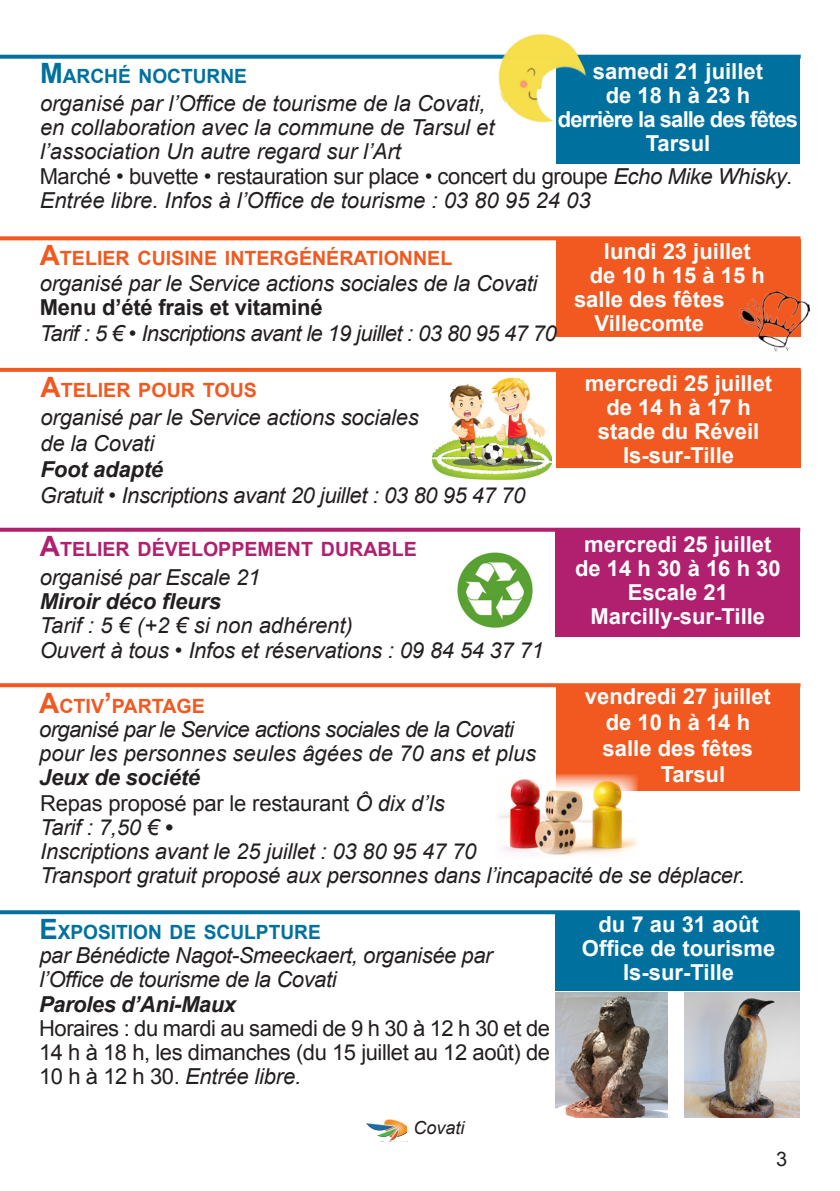
<style>
.page{position:relative;width:840px;height:1191px;background:#fff}
.page>*{position:absolute;margin:0;border:0;box-sizing:border-box;transform-origin:0 0}
.t1{font:italic 22px/24px "Arial";letter-spacing:-.01em;color:#231f20}
.t2{font:700 22px/24px "Arial";color:#fff;text-align:center}
.t3{font:22px/24px "Arial";letter-spacing:-.02em;color:#231f20;text-align:justify}
.t4{font:italic 22px "Arial";letter-spacing:-.03em;color:#231f20}
.t5{font:italic 700 22px "Arial";letter-spacing:-.01em;color:#231f20}
.t6{font:700 22px/24px "Arial";letter-spacing:-.04em;color:#fff;text-align:center}
.t7{font:700 22px "Arial";letter-spacing:-.01em;color:#231f20}
.t8{font:20px "Arial";color:#231f20}
.t9{font:700 19.6px "Arial";color:#f15921}
.t10{font:700 19.6px "Arial";color:#00719e}
.t11{font:700 19.6px "Arial";color:#b0206e}
.t12{font:italic 18px "Arial";color:#231f20}
.s1{font-size:28px}
.s2{font-style:normal}
.s3{font-style:italic}
.s4{font-weight:700}
</style>
<div class="page">
<svg style="left:384px;top:1119px;width:4px;height:5px"></svg>
<img style="left:432px;top:378px;width:119px;height:101px">
<svg style="left:0;top:55px;width:800px;height:4px;background:#117aa4"></svg>
<div style="left:556px;top:55px;width:243px;height:108px;background:#00719e"></div>
<div style="left:556px;top:239px;width:244px;height:98px;background:#f15921"></div>
<svg style="left:0;top:236px;width:800px;height:4px;background:#f26734"></svg>
<img style="left:739px;top:287px;width:72px;height:65px">
<div style="left:556px;top:370px;width:244px;height:98px;background:#f15921"></div>
<svg style="left:0;top:368px;width:800px;height:4px;fill:#f15921"></svg>
<div style="left:555px;top:530px;width:244px;height:107px;background:#b0206e"></div>
<svg style="left:0;top:528px;width:799px;height:4px;fill:#b0206e"></svg>
<img style="left:457px;top:552px;width:76px;height:76px">
<div style="left:556px;top:686px;width:243px;height:105px;background:#f15921"></div>
<svg style="left:0;top:683px;width:800px;height:4px;background:#f1622d"></svg>
<img style="left:498px;top:774px;width:139px;height:81px">
<img style="left:482px;top:34px;width:117px;height:89px">
<div style="left:555px;top:912px;width:244px;height:79px;background:#00719e"></div>
<svg style="left:0;top:910px;width:799px;height:4px;fill:#00719e"></svg>
<img style="left:555px;top:992px;width:112px;height:126px">
<img style="left:684px;top:992px;width:114px;height:126px">
<p class="t10" style="left:40px;top:63px;width:208px"><span class="s1">M</span>ARCHÉ NOCTURNE</p>
<p class="t2" style="left:592px;top:60px;width:171px">samedi 21 juillet</p>
<p class="t2" style="left:605px;top:84px;width:146px">de 18 h à 23 h</p>
<p class="t6" style="left:557px;top:108px;width:242px">derrière la salle des fêtes<br>Tarsul</p>
<p class="t1" style="left:40px;top:92px;width:456px">organisé par l’Office de tourisme de la Covati, en collaboration avec la commune de Tarsul et l’association Un autre regard sur l’Art</p>
<p class="t1" style="left:40px;top:164px;width:753px"><span class="s2">Marché • buvette • restauration sur place • concert du groupe</span> Echo Mike Whisky<span class="s2">.<br></span>Entrée libre. Infos à l’Office de tourisme : 03 80 95 24 03</p>
<p class="t9" style="left:40px;top:245px;width:414px"><span class="s1">A</span>TELIER CUISINE INTERGÉNÉRATIONNEL</p>
<p class="t1" style="left:40px;top:272px;width:499px">organisé par le Service actions sociales de la Covati</p>
<p class="t7" style="left:40px;top:293px;width:284px">Menu d’été frais et vitaminé</p>
<p class="t4" style="left:40px;top:319px;width:518px">Tarif : 5 € • Inscriptions avant le 19 juillet : 03 80 95 47 70</p>
<p class="t9" style="left:40px;top:377px;width:218px"><span class="s1">A</span>TELIER POUR TOUS</p>
<p class="t1" style="left:40px;top:406px;width:379px">organisé par le Service actions sociales</p>
<p class="t1" style="left:40px;top:432px;width:115px">de la Covati</p>
<p class="t5" style="left:40px;top:455px;width:124px">Foot adapté</p>
<p class="t1" style="left:40px;top:484px;width:486px">Gratuit • Inscriptions avant 20 juillet : 03 80 95 47 70</p>
<p class="t11" style="left:40px;top:536px;width:378px"><span class="s1">A</span>TELIER DÉVELOPPEMENT DURABLE</p>
<p class="t1" style="left:40px;top:565px;width:222px">organisé par Escale 21</p>
<p class="t5" style="left:40px;top:586px;width:183px">Miroir déco fleurs</p>
<p class="t1" style="left:40px;top:613px;width:314px">Tarif : 5 € (+2 € si non adhérent)</p>
<p class="t1" style="left:40px;top:638px;width:505px">Ouvert à tous • Infos et réservations : 09 84 54 37 71</p>
<p class="t9" style="left:39px;top:693px;width:167px"><span class="s1">A</span>CTIV<span class="s1">’</span>PARTAGE</p>
<p class="t4" style="left:39px;top:715px;width:476px">organisé par le Service actions sociales de la Covati</p>
<p class="t1" style="left:39px;top:742px;width:498px">pour les personnes seules âgées de 70 ans et plus</p>
<p class="t5" style="left:39px;top:763px;width:162px">Jeux de société</p>
<p class="t2" style="left:603px;top:240px;width:148px">lundi 23 juillet</p>
<p class="t2" style="left:589px;top:264px;width:176px">de 10 h 15 à 15 h</p>
<p class="t2" style="left:573px;top:288px;width:152px">salle des fêtes</p>
<p class="t2" style="left:594px;top:312px;width:111px">Villecomte</p>
<p class="t2" style="left:584px;top:371px;width:189px">mercredi 25 juillet</p>
<p class="t2" style="left:606px;top:395px;width:146px">de 14 h à 17 h</p>
<p class="t2" style="left:597px;top:419px;width:163px">stade du Réveil<br>Is-sur-Tille</p>
<p class="t2" style="left:584px;top:533px;width:189px">mercredi 25 juillet</p>
<p class="t2" style="left:574px;top:557px;width:207px">de 14 h 30 à 16 h 30</p>
<p class="t2" style="left:627px;top:581px;width:102px">Escale 21</p>
<p class="t2" style="left:590px;top:605px;width:176px">Marcilly-sur-Tille</p>
<p class="t2" style="left:584px;top:685px;width:187px">vendredi 27 juillet</p>
<p class="t2" style="left:605px;top:711px;width:146px">de 10 h à 14 h</p>
<p class="t2" style="left:602px;top:737px;width:152px">salle des fêtes</p>
<p class="t2" style="left:660px;top:763px;width:66px">Tarsul</p>
<p class="t3" style="left:40px;top:791px;width:406px">Repas proposé par le restaurant <span class="s3">Ô dix d’Is</span></p>
<p class="t1" style="left:40px;top:815px;width:133px">Tarif : 7,50 € <span class="s4">•</span></p>
<p class="t1" style="left:40px;top:839px;width:437px">Inscriptions avant le 25 juillet : 03 80 95 47 70</p>
<p class="t1" style="left:40px;top:863px;width:706px">Transport gratuit proposé aux personnes dans l’incapacité de se déplacer.</p>
<p class="t10" style="left:39px;top:919px;width:283px"><span class="s1">E</span>XPOSITION DE SCULPTURE</p>
<p class="t1" style="left:39px;top:944px;width:454px">par Bénédicte Nagot-Smeeckaert, organisée par l’Office de tourisme de la Covati</p>
<p class="t5" style="left:39px;top:989px;width:198px">Paroles d’Ani-Maux</p>
<p class="t3" style="left:39px;top:1016px;width:512px">Horaires : du mardi au samedi de 9 h 30 à 12 h 30 et de 14 h à 18 h, les dimanches (du 15 juillet au 12 août) de 10 h à 12 h 30. <span class="s3">Entrée libre.</span></p>
<p class="t12" style="left:413px;top:1116px;width:53px">Covati</p>
<p class="t2" style="left:598px;top:913px;width:162px">du 7 au 31 août</p>
<p class="t2" style="left:581px;top:937px;width:195px">Office de tourisme<br>Is-sur-Tille</p>
<p class="t8" style="left:775px;top:1145px;width:13px">3</p>
</div>
